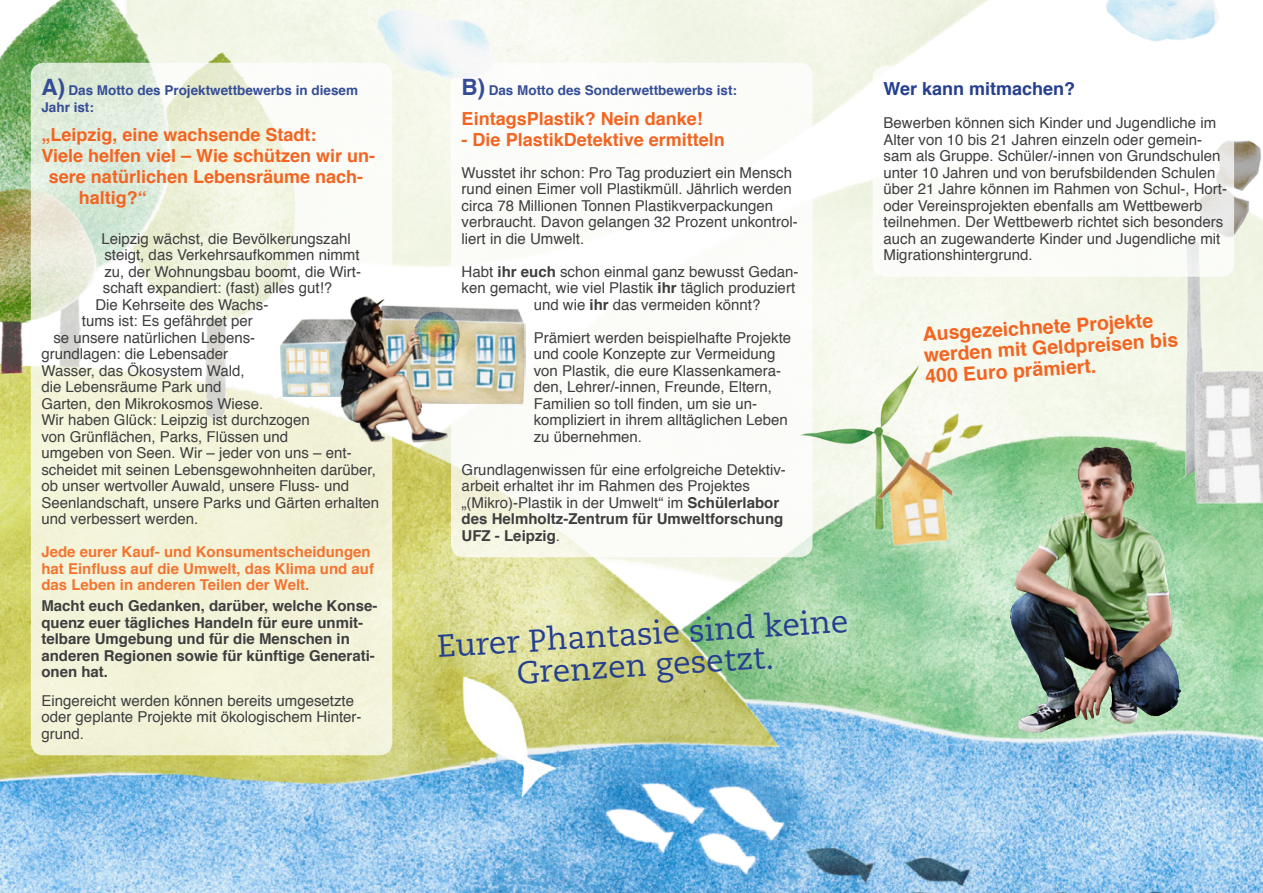
<style>
.page{position:relative;width:1263px;height:893px;background:#fff}
.page>*{position:absolute;margin:0;border:0;box-sizing:border-box;transform-origin:0 0}
.t1{font:31.5px "Caecilia LT Std";color:#253f8e}
.t2{font:700 19.5px/21.1px "Helvetica";color:#f36421}
.t3{font:700 18px "Helvetica";color:#f36421}
.t4{font:700 18px "Helvetica";color:#253f8e}
.t5{font:15px/16.5px "Helvetica";color:#3e3e3f}
.t6{font:700 15px/16.5px "Helvetica";color:#3e3e3f}
.t7{font:700 15px/16.5px "Helvetica";color:#f37431}
.t8{font:700 13.5px/16.5px "Helvetica";color:#354d96}
.s1{font-size:22.5px}
.s2{font-weight:700}
</style>
<div class="page">
<img style="left:0;top:0;width:1263px;height:893px">
<img style="left:1130px;top:128px;width:133px;height:357px">
<div style="left:451px;top:63px;width:361px;height:494px;background:#fff;border-radius:13px"></div>
<img style="left:342px;top:0;width:180px;height:114px">
<img style="left:1190px;top:370px;width:73px;height:137px">
<img style="left:0;top:176px;width:31px;height:199px">
<img style="left:800px;top:358px;width:143px;height:170px">
<img style="left:1009px;top:447px;width:174px;height:286px">
<img style="left:843px;top:381px;width:171px;height:196px">
<img style="left:1043px;top:0;width:220px;height:76px">
<svg style="left:31px;top:63px;width:361px;height:692px;fill:#f3f3db"></svg>
<div style="left:873px;top:66px;width:361px;height:211px;background:#fff;border-radius:13px"></div>
<img style="left:280px;top:315px;width:49px;height:81px">
<img style="left:449px;top:304px;width:77px;height:101px">
<div style="left:412px;top:310px;width:48px;height:48px;background:#fff;opacity:.78"></div>
<img style="left:329px;top:288px;width:120px;height:161px">
<p class="t8" style="left:41px;top:82px;width:318px"><span class="s1">A)</span> Das Motto des Projektwettbewerbs in diesem<br>Jahr ist:</p>
<p class="t3" style="left:41px;top:120px;width:277px">„Leipzig, eine wachsende Stadt:</p>
<p class="t3" style="left:41px;top:141px;width:335px">Viele helfen viel – Wie schützen wir un-</p>
<p class="t3" style="left:49px;top:162px;width:316px">sere natürlichen Lebensräume nach-</p>
<p class="t3" style="left:79px;top:183px;width:70px">haltig?“</p>
<p class="t5" style="left:101px;top:231px;width:251px">Leipzig wächst, die Bevölkerungszahl</p>
<p class="t5" style="left:104px;top:247px;width:257px">steigt, das Verkehrsaufkommen nimmt</p>
<p class="t5" style="left:104px;top:264px;width:258px">zu, der Wohnungsbau boomt, die Wirt-</p>
<p class="t5" style="left:103px;top:280px;width:231px">schaft expandiert: (fast) alles gut!?</p>
<p class="t5" style="left:95px;top:297px;width:174px">Die Kehrseite des Wachs-</p>
<p class="t5" style="left:82px;top:313px;width:172px">tums ist: Es gefährdet per</p>
<p class="t5" style="left:53px;top:330px;width:203px">se unsere natürlichen Lebens-</p>
<p class="t5" style="left:41px;top:346px;width:188px">grundlagen: die Lebensader</p>
<p class="t5" style="left:41px;top:363px;width:205px">Wasser, das Ökosystem Wald,</p>
<p class="t5" style="left:41px;top:379px;width:182px">die Lebensräume Park und</p>
<p class="t5" style="left:41px;top:396px;width:223px">Garten, den Mikrokosmos Wiese.</p>
<p class="t5" style="left:41px;top:412px;width:270px">Wir haben Glück: Leipzig ist durchzogen</p>
<p class="t5" style="left:41px;top:429px;width:248px">von Grünflächen, Parks, Flüssen und</p>
<p class="t5" style="left:41px;top:445px;width:312px">umgeben von Seen. Wir – jeder von uns – ent-</p>
<p class="t5" style="left:41px;top:462px;width:336px">scheidet mit seinen Lebensgewohnheiten darüber,</p>
<p class="t5" style="left:41px;top:478px;width:309px">ob unser wertvoller Auwald, unsere Fluss- und</p>
<p class="t5" style="left:41px;top:495px;width:339px">Seenlandschaft, unsere Parks und Gärten erhalten</p>
<p class="t5" style="left:41px;top:511px;width:158px">und verbessert werden.</p>
<p class="t7" style="left:41px;top:544px;width:334px">Jede eurer Kauf- und Konsumentscheidungen hat Einfluss auf die Umwelt, das Klima und auf das Leben in anderen Teilen der Welt.</p>
<p class="t6" style="left:41px;top:598px;width:337px">Macht euch Gedanken, darüber, welche Konse&shy;quenz euer tägliches Handeln für eure unmit&shy;telbare Umgebung und für die Menschen in anderen Regionen sowie für künftige Generati&shy;onen hat.</p>
<p class="t5" style="left:41px;top:693px;width:322px">Eingereicht werden können bereits umgesetzte oder geplante Projekte mit ökologischem Hinter&shy;grund.</p>
<p class="t8" style="left:462px;top:82px;width:277px"><span class="s1">B)</span> Das Motto des Sonderwettbewerbs ist:</p>
<p class="t3" style="left:462px;top:104px;width:243px">EintagsPlastik? Nein danke!</p>
<p class="t3" style="left:462px;top:125px;width:265px">- Die PlastikDetektive ermitteln</p>
<p class="t5" style="left:462px;top:165px;width:338px">Wusstet ihr schon: Pro Tag produziert ein Mensch rund einen Eimer voll Plastikmüll. Jährlich werden circa 78 Millionen Tonnen Plastikverpackungen verbraucht. Davon gelangen 32 Prozent unkontrol&shy;liert in die Umwelt.</p>
<p class="t5" style="left:462px;top:264px;width:338px">Habt <span class="s2">ihr euch</span> schon einmal ganz bewusst Gedan-</p>
<p class="t5" style="left:462px;top:280px;width:335px">ken gemacht, wie viel Plastik <span class="s2">ihr</span> täglich produziert</p>
<p class="t5" style="left:534px;top:297px;width:228px">und wie <span class="s2">ihr</span> das vermeiden könnt?</p>
<p class="t5" style="left:534px;top:330px;width:259px">Prämiert werden beispielhafte Projekte und coole Konzepte zur Vermeidung von Plastik, die eure Klassenkamera&shy;den, Lehrer/-innen, Freunde, Eltern, Familien so toll finden, um sie un&shy;kompliziert in ihrem alltäglichen Leben zu übernehmen.</p>
<p class="t5" style="left:462px;top:462px;width:324px">Grundlagenwissen für eine erfolgreiche Detektiv&shy;arbeit erhaltet ihr im Rahmen des Projektes „(Mikro)-Plastik in der Umwelt“ im <span class="s2">Schülerlabor des Helmholtz-Zentrum für Umweltforschung UFZ - Leipzig</span>.</p>
<p class="t1" style="left:437px;top:626px;width:413px;rotate:-3deg">Eurer Phantasie sind keine</p>
<p class="t1" style="left:516px;top:653px;width:259px;rotate:-3deg">Grenzen gesetzt.</p>
<p class="t4" style="left:883px;top:74px;width:193px">Wer kann mitmachen?</p>
<p class="t5" style="left:883px;top:115px;width:344px">Bewerben können sich Kinder und Jugendliche im Alter von 10 bis 21 Jahren einzeln oder gemein&shy;sam als Gruppe. Schüler/-innen von Grundschulen unter 10 Jahren und von berufsbildenden Schulen über 21 Jahre können im Rahmen von Schul-, Hort‑ oder Vereinsprojekten ebenfalls am Wettbewerb teilnehmen. Der Wettbewerb richtet sich besonders auch an zugewanderte Kinder und Jugendliche mit Migrationshintergrund.</p>
<p class="t2" style="left:922px;top:323px;width:256px;rotate:-3deg">Ausgezeichnete Projekte werden mit Geldpreisen bis<br>400 Euro prämiert.</p>
</div>
